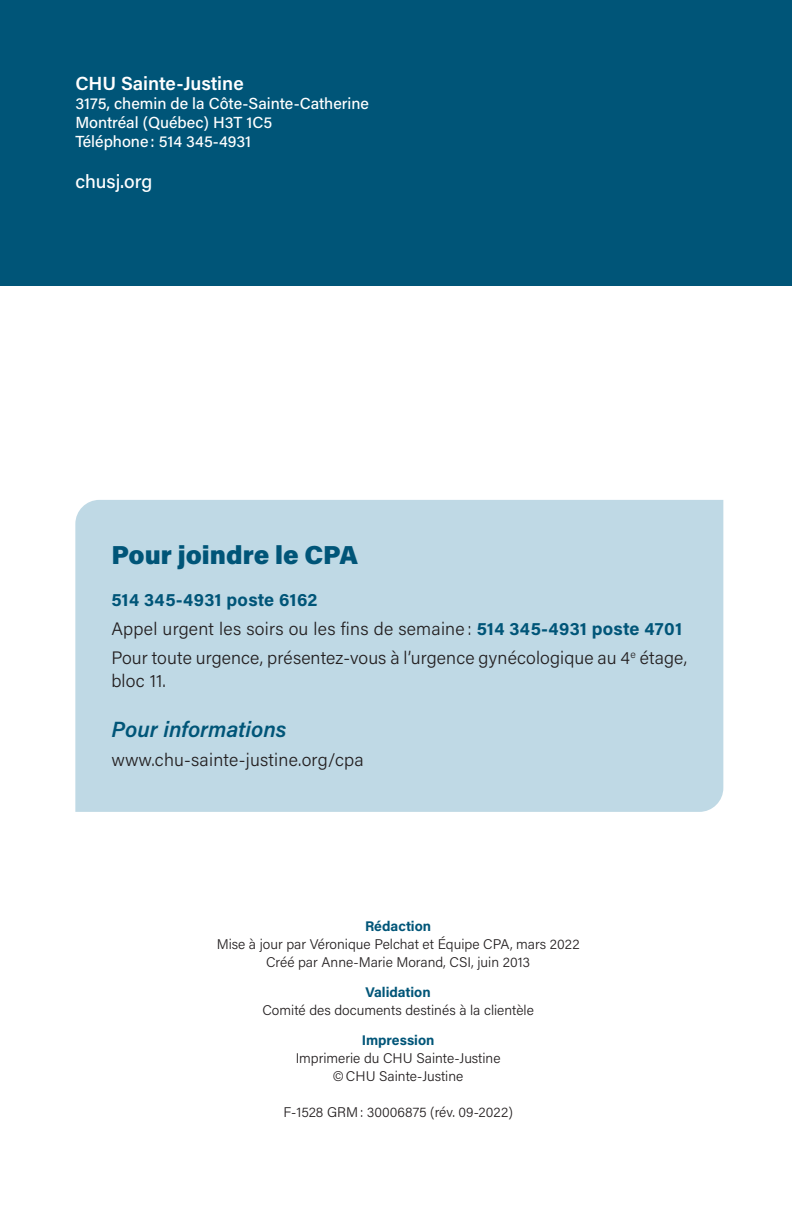
<style>
.page{position:relative;width:792px;height:1224px;background:#fff}
.page>*{position:absolute;margin:0;border:0;box-sizing:border-box;transform-origin:0 0}
.t1{font:900 26px "Acumin Pro";color:#005578}
.t2{font:italic 600 22px "Acumin Pro";color:#005578}
.t3{font:600 19px "Acumin Pro";letter-spacing:-.005em;color:#fff}
.t4{font:500 19px "Acumin Pro";color:#fff}
.t5{font:300 18px/29.2px "Acumin Pro";letter-spacing:.01em;color:#231f20}
.t6{font:500 16px/19.2px "Acumin Pro";color:#fff}
.t7{font:300 14px/18px "Acumin Pro";color:#231f20;text-align:center}
.t8{font:700 14px "Acumin Pro";color:#005578}
.s1{font-weight:700;color:#005578}
</style>
<div class="page">
<div style="left:0;top:0;width:792px;height:286px;background:#005578"></div>
<div style="left:75px;top:500px;width:648px;height:312px;background:#bfd9e5"></div>
<h3 class="t3" style="left:75px;top:70px;width:170px">CHU Sainte-Justine</h3>
<p class="t6" style="left:75px;top:93px;width:295px">3175, chemin de la Côte-Sainte-Catherine<br>Montréal (Québec) H3T 1C5<br>Téléphone: 514 345-4931</p>
<h3 class="t4" style="left:75px;top:168px;width:78px">chusj.org</h3>
<h1 class="t1" style="left:111px;top:537px;width:248px">Pour joindre le CPA</h1>
<p class="t5" style="left:111px;top:584px;width:577px"><span class="s1">514 345-4931 poste 6162<br></span>Appel urgent les soirs ou les fins de semaine : <span class="s1">514 345-4931 poste 4701<br></span>Pour toute urgence, présentez-vous à l’urgence gynécologique au 4<sup>e</sup> étage,</p>
<p class="t5" style="left:111px;top:666px;width:56px">bloc 11.</p>
<h2 class="t2" style="left:111px;top:714px;width:177px">Pour informations</h2>
<p class="t5" style="left:111px;top:745px;width:254px">www.chu-sainte-justine.org/cpa</p>
<p class="t8" style="left:365px;top:917px;width:68px">Rédaction</p>
<p class="t7" style="left:217px;top:935px;width:364px">Mise à jour par Véronique Pelchat et Équipe CPA, mars 2022<br>Créé par Anne-Marie Morand, CSI, juin 2013</p>
<p class="t8" style="left:366px;top:983px;width:67px">Validation</p>
<p class="t7" style="left:262px;top:1001px;width:273px">Comité des documents destinés à la clientèle</p>
<p class="t8" style="left:362px;top:1031px;width:74px">Impression</p>
<p class="t7" style="left:296px;top:1049px;width:206px">Imprimerie du CHU Sainte-Justine ©CHU Sainte-Justine</p>
<p class="t7" style="left:283px;top:1103px;width:231px">F-1528 GRM: 30006875 (rév. 09-2022)</p>
</div>
